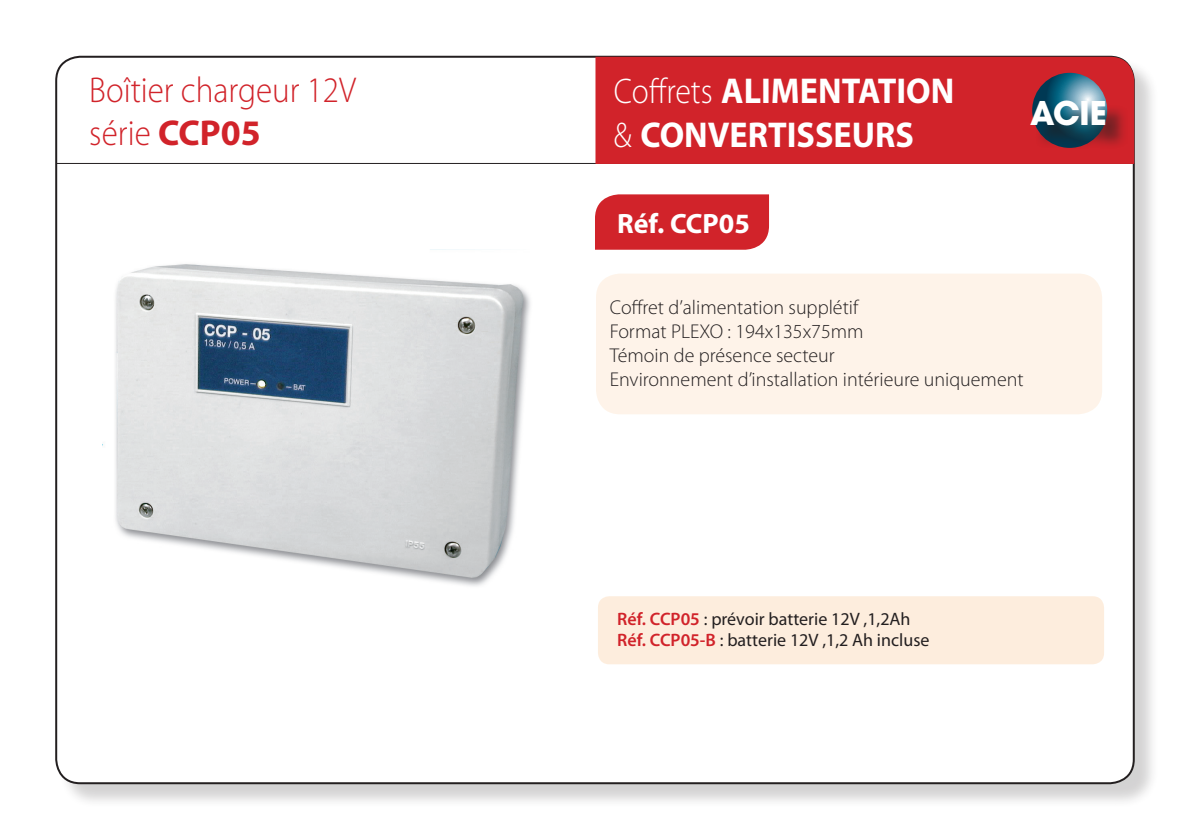
<style>
.page{position:relative;width:1191px;height:840px;background:#fff}
.page>*{position:absolute;margin:0;border:0;box-sizing:border-box;transform-origin:0 0}
.t1{font:700 36px "Myriad Pro";color:#fff;scale:.95 1}
.t2{font:300 36px "Myriad Pro";color:#d1232a;scale:.92 1}
.t3{font:700 36px "Avant Garde Gothic Itc T";color:#fff}
.t4{font:700 28px "Myriad Pro";color:#fff}
.t5{font:300 20px "Myriad Pro";color:#231f20}
.t6{font:18px "Myriad Pro";color:#231f20}
.s1{font-weight:700}
.s2{font-weight:300;font-size:35.6px}
.s3{font-weight:600;color:#d1232a}
</style>
<div class="page">
<div style="left:58px;top:59px;width:1101px;height:749px;background:#231f20;opacity:.2"></div>
<div style="left:56px;top:57px;width:1077px;height:725px;background:#fff;border-radius:24px"></div>
<hr style="left:56px;top:163px;width:1078px;height:1px;background:#231f20">
<div style="left:595px;top:57px;width:539px;height:107px;background:#d1232a"></div>
<svg style="left:1032px;top:73px;width:75px;height:75px;background:#447f97"></svg>
<div style="left:596px;top:273px;width:506px;height:141px;background:#fef3e9;border-radius:24px"></div>
<div style="left:595px;top:194px;width:174px;height:55px;background:#d1232a"></div>
<div style="left:1034px;top:104px;width:95px;height:45px;background:#231f20;opacity:.75"></div>
<div style="left:598px;top:596px;width:506px;height:68px;background:#fdeddd;border-radius:11px"></div>
<img style="left:102px;top:249px;width:428px;height:337px">
<p class="t2" style="left:89px;top:68px;width:291px">Boîtier chargeur 12V</p>
<p class="t2" style="left:89px;top:111px;width:188px">série <span class="s1">CCP05</span></p>
<p class="t1" style="left:614px;top:67px;width:360px"><span class="s2">Coffrets</span> ALIMENTATION</p>
<p class="t1" style="left:614px;top:111px;width:317px"><span class="s2">&amp;</span> CONVERTISSEURS</p>
<p class="t4" style="left:617px;top:205px;width:134px">Réf. CCP05</p>
<p class="t3" style="left:1030px;top:91px;width:78px">ACIE</p>
<p class="t5" style="left:610px;top:295px;width:250px">Coffret d’alimentation supplétif</p>
<p class="t5" style="left:610px;top:319px;width:255px">Format PLEXO : 194x135x75mm</p>
<p class="t5" style="left:610px;top:343px;width:226px">Témoin de présence secteur</p>
<p class="t5" style="left:610px;top:367px;width:415px">Environnement d’installation intérieure uniquement</p>
<p class="t6" style="left:617px;top:607px;width:295px"><span class="s3">Réf. CCP05</span> : prévoir batterie 12V ,1,2Ah</p>
<p class="t6" style="left:617px;top:628px;width:314px"><span class="s3">Réf. CCP05-B</span> : batterie 12V ,1,2 Ah incluse</p>
</div>
